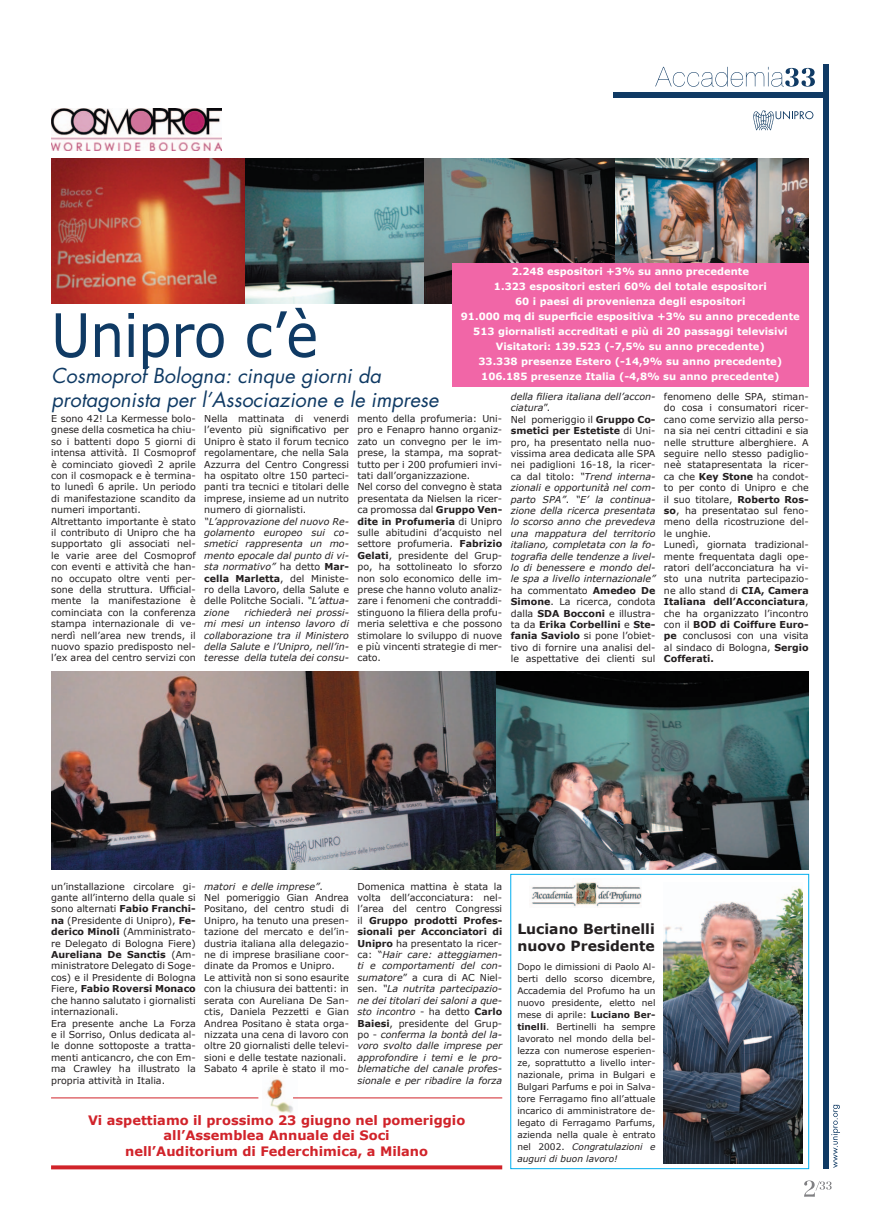
<style>
.page{position:relative;width:891px;height:1231px;background:#fff}
.page>*{position:absolute;margin:0;border:0;box-sizing:border-box;transform-origin:0 0}
.t1{font:60px "Verdana";letter-spacing:-.01em;color:#0f3a64;scale:.9 1}
.t2{font:italic 20px/24px "Futura";color:#0f3a64}
.t3{font:700 14px/16.8px "Verdana";color:#231f20}
.t4{font:700 13px/15.6px "Verdana";color:#d1232a;text-align:center}
.t5{font:700 10px/15px "Verdana";color:#fff;text-align:center}
.t6{font:9.5px/11.4px "Verdana";color:#231f20}
.t7{font:italic 9.5px/11.4px "Verdana";color:#231f20;text-align:justify}
.t8{font:9px/12px "Verdana";color:#231f20;text-align:justify}
.s1{font-style:normal}
.s2{font-weight:700;font-style:normal}
.s3{font-weight:700}
.s4{font-style:italic}
</style>
<div class="page">
<img style="left:244px;top:159px;width:180px;height:144px">
<img style="left:424px;top:158px;width:193px;height:145px">
<img style="left:51px;top:159px;width:193px;height:144px">
<img style="left:615px;top:159px;width:193px;height:104px">
<img style="left:267px;top:1077px;width:30px;height:36px">
<div style="left:613px;top:93px;width:213px;height:5px;background:#0f3a64"></div>
<svg style="left:753px;top:110px;width:60px;height:20px"></svg>
<svg style="left:804px;top:1180px;width:27px;height:16px"></svg>
<svg style="left:655px;top:67px;width:159px;height:20px"></svg>
<svg style="left:831px;top:1104px;width:8px;height:63px"></svg>
<div style="left:823px;top:64px;width:5px;height:1104px;background:#0f3a64"></div>
<img style="left:51px;top:109px;width:171px;height:41px">
<hr style="left:293px;top:1097px;width:209px;height:1px;background:#d1232a">
<hr style="left:51px;top:1097px;width:207px;height:1px;background:#d1232a">
<img style="left:663px;top:887px;width:138px;height:276px">
<img style="left:531px;top:878px;width:110px;height:29px">
<img style="left:51px;top:671px;width:445px;height:198px">
<img style="left:496px;top:671px;width:312px;height:198px">
<div style="left:452px;top:263px;width:356px;height:123px;background:#f166a7"></div>
<svg style="left:51px;top:1165px;width:451px;height:4px;fill:#d1232a"></svg>
<p class="t5" style="left:460px;top:263px;width:340px">2.248 espositori +3% su anno precedente<br>1.323 espositori esteri 60% del totale espositori<br>60 i paesi di provenienza degli espositori<br>91.000 mq di superficie espositiva +3% su anno precedente 513 giornalisti accreditati e più di 20 passaggi televisivi Visitatori: 139.523 (-7,5% su anno precedente)<br>33.338 presenze Estero (-14,9% su anno precedente)<br>106.185 presenze Italia (-4,8% su anno precedente)</p>
<h1 class="t1" style="left:51px;top:297px;width:298px">Unipro c’è</h1>
<h2 class="t2" style="left:51px;top:364px;width:388px">Cosmoprof Bologna: cinque giorni da protagonista per l’Associazione e le imprese</h2>
<p class="t6" style="left:204px;top:412px;width:146px;text-align:justify">Nella mattinata di venerdi l’evento più significativo per Unipro è stato il forum tecnico regolamentare, che nella Sala Azzurra del Centro Congressi ha ospitato oltre 150 parteci&shy;panti tra tecnici e titolari delle imprese, insieme ad un nutrito numero di giornalisti.</p>
<p class="t7" style="left:204px;top:515px;width:146px">“L’approvazione del nuovo Re&shy;golamento europeo sui co&shy;smetici rappresenta un mo&shy;mento epocale dal punto di vi&shy;sta normativo” <span class="s1">ha detto</span> <span class="s2">Mar&shy;cella Marletta</span><span class="s1">, del Ministe&shy;ro della Lavoro, della Salute e delle Politche Sociali.</span> “L’attua&shy;zione</p>
<p class="t7" style="left:510px;top:390px;width:146px;text-align:left">della filiera italiana dell’accon&shy;ciatura<span class="s1">”.<br>Nel pomeriggio il</span> <span class="s2">Gruppo Co&shy;smetici per Estetiste</span> <span class="s1">di Uni&shy;pro, ha presentato nella nuo&shy;vissima area dedicata alle SPA nei padiglioni 16-18, la ricer&shy;ca dal titolo:</span> “Trend interna&shy;zionali e opportunità nel com&shy;parto SPA”<span class="s1">.</span> “E’ la continua&shy;zione della ricerca presentata lo scorso anno che prevedeva una mappatura del territorio italiano, completata con la fo&shy;tografia delle tendenze a livel&shy;lo di benessere e mondo del&shy;le spa a livello internazionale” <span class="s1">ha commentato</span> <span class="s2">Amedeo De<br>Simone</span><span class="s1">. La ricerca, condota dalla</span> <span class="s2">SDA Bocconi</span> <span class="s1">e illustra&shy;ta da</span> <span class="s2">Erika Corbellini</span> <span class="s1">e</span> <span class="s2">Ste&shy;fania Saviolo</span> <span class="s1">si pone l’obiet&shy;tivo di fornire una analisi del&shy;le aspettative dei clienti sul</span></p>
<p class="t6" style="left:663px;top:390px;width:146px">fenomeno delle SPA, stiman&shy;do cosa i consumatori ricer&shy;cano come servizio alla perso&shy;na sia nei centri cittadini e sia nelle strutture alberghiere. A seguire nello stesso padiglio&shy;neè statapresentata la ricer&shy;ca che <span class="s3">Key Stone</span> ha condot&shy;to per conto di Unipro e che il suo titolare, <span class="s3">Roberto Ros&shy;so</span>, ha presentatao sul feno&shy;meno della ricostruzione del&shy;le unghie.<br>Lunedì, giornata tradizional&shy;mente frequentata dagli ope&shy;ratori dell’acconciatura ha vi&shy;sto una nutrita partecipazio&shy;ne allo stand di <span class="s3">CIA, Camera<br>Italiana dell’Acconciatura</span>, che ha organizzato l’incontro con il <span class="s3">BOD di Coiffure Euro&shy;pe</span> conclusosi con una visita al sindaco di Bologna, <span class="s3">Sergio<br>Cofferati.</span></p>
<p class="t6" style="left:357px;top:412px;width:146px">mento della profumeria: Uni&shy;pro e Fenapro hanno organiz&shy;zato un convegno per le im&shy;prese, la stampa, ma soprat&shy;tutto per i 200 profumieri invi&shy;tati dall’organizzazione.<br>Nel corso del convegno è stata presentata da Nielsen la ricer&shy;ca promossa dal <span class="s3">Gruppo Ven&shy;dite in Profumeria</span> di Unipro sulle abitudini d’acquisto nel settore profumeria. <span class="s3">Fabrizio<br>Gelati</span>, presidente del Grup&shy;po, ha sottolineato lo sforzo non solo economico delle im&shy;prese che hanno voluto analiz&shy;zare i fenomeni che contraddi&shy;stinguono la filiera della profu&shy;meria selettiva e che possono stimolare lo sviluppo di nuove e più vincenti strategie di mer&shy;cato.</p>
<p class="t6" style="left:51px;top:412px;width:146px">E sono 42! La Kermesse bolo&shy;gnese della cosmetica ha chiu&shy;so i battenti dopo 5 giorni di intensa attività. Il Cosmoprof è cominciato giovedì 2 aprile con il cosmopack e è termina&shy;to lunedì 6 aprile. Un periodo di manifestazione scandito da numeri importanti.<br>Altrettanto importante è stato il contributo di Unipro che ha supportato gli associati nel&shy;le varie aree del Cosmoprof con eventi e attività che han&shy;no occupato oltre venti per&shy;sone della struttura. Ufficial&shy;mente la manifestazione è cominciata con la conferenza stampa internazionale di ve&shy;nerdì nell’area new trends, il nuovo spazio predisposto nel&shy;l’ex area del centro servizi con</p>
<p class="t7" style="left:204px;top:606px;width:146px;text-indent:40px">richiederà nei prossi&shy;mi mesi un intenso lavoro di collaborazione tra il Ministero della Salute e l’Unipro, nell’in&shy;teresse della tutela dei consu-</p>
<p class="t6" style="left:51px;top:880px;width:146px">un’installazione circolare gi&shy;gante all’interno della quale si sono alternati <span class="s3">Fabio Franchi&shy;na</span> (Presidente di Unipro), <span class="s3">Fe&shy;derico Minoli</span> (Amministrato&shy;re Delegato di Bologna Fiere)<br><span class="s3">Aureliana De Sanctis</span> (Am&shy;ministratore Delegato di Soge&shy;cos) e il Presidente di Bologna<br>Fiere, <span class="s3">Fabio Roversi Monaco </span>che hanno salutato i giornalisti internazionali.<br>Era presente anche La Forza e il Sorriso, Onlus dedicata al&shy;le donne sottoposte a tratta&shy;menti anticancro, che con Em&shy;ma Crawley ha illustrato la propria attività in Italia.</p>
<p class="t6" style="left:204px;top:880px;width:146px"><span class="s4">matori e delle imprese”</span>.<br>Nel pomeriggio Gian Andrea<br>Positano, del centro studi di<br>Unipro, ha tenuto una presen&shy;tazione del mercato e del’in&shy;dustria italiana alla delegazio&shy;ne di imprese brasiliane coor&shy;dinate da Promos e Unipro.<br>Le attività non si sono esaurite con la chiusura dei battenti: in serata con Aureliana De San&shy;ctis, Daniela Pezzetti e Gian<br>Andrea Positano è stata orga&shy;nizzata una cena di lavoro con oltre 20 giornalisti delle televi&shy;sioni e delle testate nazionali.<br>Sabato 4 aprile è stato il mo-</p>
<p class="t7" style="left:357px;top:880px;width:146px"><span class="s1">Domenica mattina è stata la volta dell’acconciatura: nel&shy;l’area del centro Congressi il</span> <span class="s2">Gruppo prodotti Profes&shy;sionali per Acconciatori di Unipro</span> <span class="s1">ha presentato la ricer&shy;ca: “</span>Hair care: atteggiamen&shy;ti e comportamenti del con&shy;sumatore<span class="s1">” a cura di AC Niel&shy;sen.</span> “La nutrita partecipazio&shy;ne dei titolari dei saloni a que&shy;sto incontro <span class="s1">- ha detto</span> <span class="s2">Carlo Baiesi</span><span class="s1">, presidente del Grup&shy;po -</span> conferma la bontà del la&shy;voro svolto dalle imprese per approfondire i temi e le pro&shy;blematiche del canale profes&shy;sionale e per ribadire la forza</p>
<h3 class="t4" style="left:88px;top:1111px;width:378px">Vi aspettiamo il prossimo 23 giugno nel pomeriggio all’Assemblea Annuale dei Soci<br>nell’Auditorium di Federchimica, a Milano</h3>
<h3 class="t3" style="left:517px;top:919px;width:139px">Luciano Bertinelli nuovo Presidente</h3>
<p class="t8" style="left:517px;top:960px;width:139px">Dopo le dimissioni di Paolo Al&shy;berti dello scorso dicembre, Accademia del Profumo ha un nuovo presidente, eletto nel mese di aprile: <span class="s3">Luciano Ber&shy;tinelli</span>. Bertinelli ha sempre lavorato nel mondo della bel&shy;lezza con numerose esperien&shy;ze, soprattutto a livello inter&shy;nazionale, prima in Bulgari e Bulgari Parfums e poi in Salva&shy;tore Ferragamo fino all’attuale incarico di amministratore de&shy;legato di Ferragamo Parfums, azienda nella quale è entrato nel 2002. <span class="s4">Congratulazioni e auguri di buon lavoro!</span></p>
</div>
